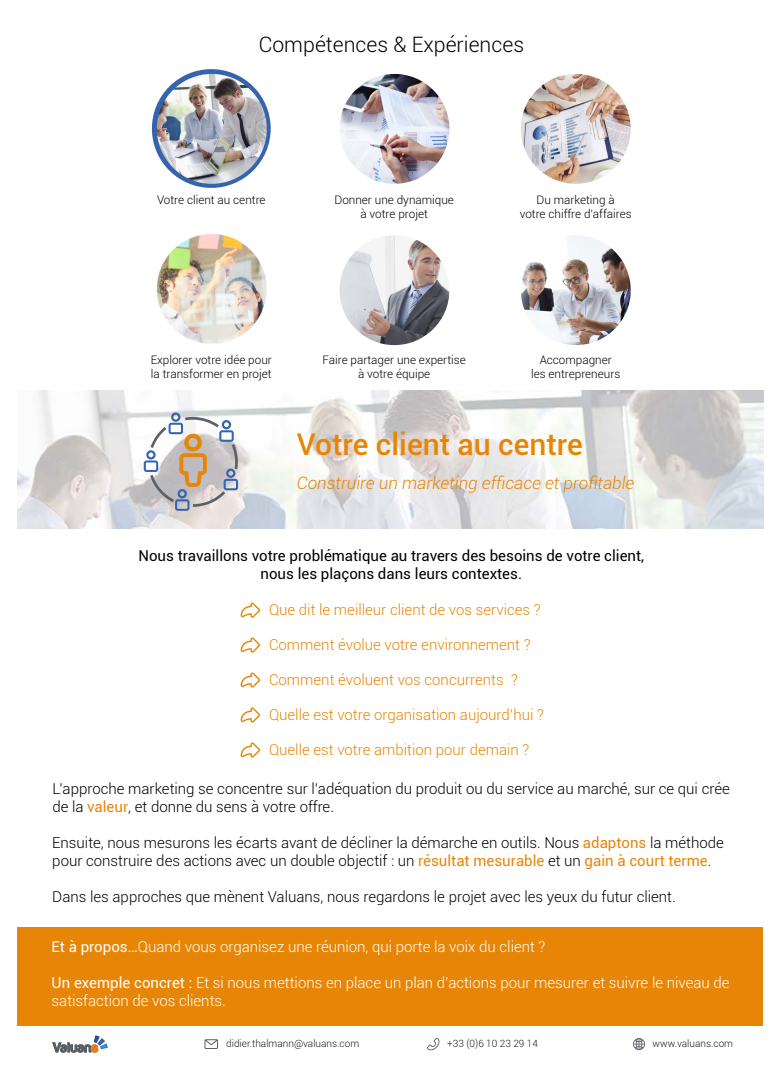
<style>
.page{position:relative;width:780px;height:1081px;background:#fff}
.page>*{position:absolute;margin:0;border:0;box-sizing:border-box;transform-origin:0 0}
.t1{font:500 30px "Roboto";color:#e78606}
.t2{font:300 21.25px "Roboto";color:#000}
.t3{font:italic 300 17.12px "Roboto";color:#e78606}
.t4{font:300 15px/18px "Roboto";color:#000}
.t5{font:300 15px/18px "Roboto";color:#fff}
.t6{font:300 15px "Roboto";color:#e78606}
.t7{font:15px/18px "Roboto";color:#000;text-align:center}
.t8{font:300 11.75px/14px "Roboto";color:#000;text-align:center}
.t9{font:300 10px "Roboto";color:#1d1d1b}
.s1{font-weight:400;color:#e78606}
.s2{font-weight:400}
</style>
<div class="page">
<img style="left:18px;top:391px;width:745px;height:137px">
<svg style="left:144px;top:412px;width:94px;height:99px"></svg>
<div style="left:18px;top:927px;width:745px;height:98px;background:#e78606"></div>
<svg style="left:240px;top:602px;width:20px;height:16px"></svg>
<svg style="left:240px;top:637px;width:20px;height:15px"></svg>
<svg style="left:240px;top:672px;width:20px;height:15px"></svg>
<svg style="left:240px;top:707px;width:20px;height:15px"></svg>
<svg style="left:240px;top:742px;width:20px;height:15px"></svg>
<svg style="left:52px;top:1035px;width:55px;height:17px"></svg>
<svg style="left:204px;top:1039px;width:14px;height:10px"></svg>
<svg style="left:427px;top:1038px;width:12px;height:12px"></svg>
<svg style="left:633px;top:1038px;width:12px;height:12px"></svg>
<div style="left:152px;top:69px;width:119px;height:119px;border:6px solid #3564ac;border-radius:50%"></div>
<img style="left:521px;top:235px;width:109px;height:110px;border-radius:55px">
<img style="left:339px;top:235px;width:110px;height:110px;border-radius:55px">
<img style="left:157px;top:234px;width:110px;height:109px">
<img style="left:521px;top:74px;width:109px;height:110px;border-radius:55px">
<img style="left:157px;top:74px;width:110px;height:110px;border-radius:55px">
<img style="left:339px;top:74px;width:110px;height:110px;border-radius:55px">
<h2 class="t2" style="left:259px;top:30px;width:267px">Compétences &amp; Expériences</h2>
<p class="t8" style="left:157px;top:193px;width:110px">Votre client au centre</p>
<p class="t8" style="left:334px;top:193px;width:121px">Donner une dynamique à votre projet</p>
<p class="t8" style="left:519px;top:193px;width:113px">Du marketing à<br>votre chiffre d’affaires</p>
<p class="t8" style="left:151px;top:353px;width:123px;text-align:left">Explorer votre idée pour la transformer en projet</p>
<p class="t8" style="left:322px;top:353px;width:145px">Faire partager une expertise à votre équipe</p>
<p class="t8" style="left:531px;top:353px;width:91px">Accompagner les entrepreneurs</p>
<h1 class="t1" style="left:297px;top:423px;width:287px">Votre client au centre</h1>
<p class="t3" style="left:297px;top:471px;width:339px">Construire un marketing efficace et profitable</p>
<p class="t7" style="left:138px;top:546px;width:507px">Nous travaillons votre problématique au travers des besoins de votre client, nous les plaçons dans leurs contextes.</p>
<p class="t6" style="left:269px;top:599px;width:273px">Que dit le meilleur client de vos services ?</p>
<p class="t6" style="left:269px;top:634px;width:263px">Comment évolue votre environnement ?</p>
<p class="t6" style="left:269px;top:669px;width:250px">Comment évoluent vos concurrents ?</p>
<p class="t6" style="left:269px;top:704px;width:276px">Quelle est votre organisation aujourd’hui ?</p>
<p class="t6" style="left:269px;top:739px;width:262px">Quelle est votre ambition pour demain ?</p>
<p class="t4" style="left:52px;top:779px;width:679px">L’approche marketing se concentre sur l’adéquation du produit ou du service au marché, sur ce qui crée de la <span class="s1">valeur</span>, et donne du sens à votre offre.</p>
<p class="t4" style="left:52px;top:833px;width:673px">Ensuite, nous mesurons les écarts avant de décliner la démarche en outils. Nous <span class="s1">adaptons</span> la méthode pour construire des actions avec un double objectif : un <span class="s1">résultat mesurable</span> et un <span class="s1">gain à court terme</span>.</p>
<p class="t4" style="left:52px;top:887px;width:625px">Dans les approches que mènent Valuans, nous regardons le projet avec les yeux du futur client.</p>
<p class="t5" style="left:52px;top:937px;width:495px"><span class="s2">Et à propos…</span>Quand vous organisez une réunion, qui porte la voix du client ?</p>
<p class="t5" style="left:52px;top:973px;width:679px"><span class="s2">Un exemple concret :</span> Et si nous mettions en place un plan d’actions pour mesurer et suivre le niveau de satisfaction de vos clients.</p>
<p class="t9" style="left:226px;top:1036px;width:135px">didier.thalmann@valuans.com</p>
<p class="t9" style="left:447px;top:1036px;width:92px">+33 (0)6 10 23 29 14</p>
<p class="t9" style="left:652px;top:1036px;width:82px">www.valuans.com</p>
</div>
